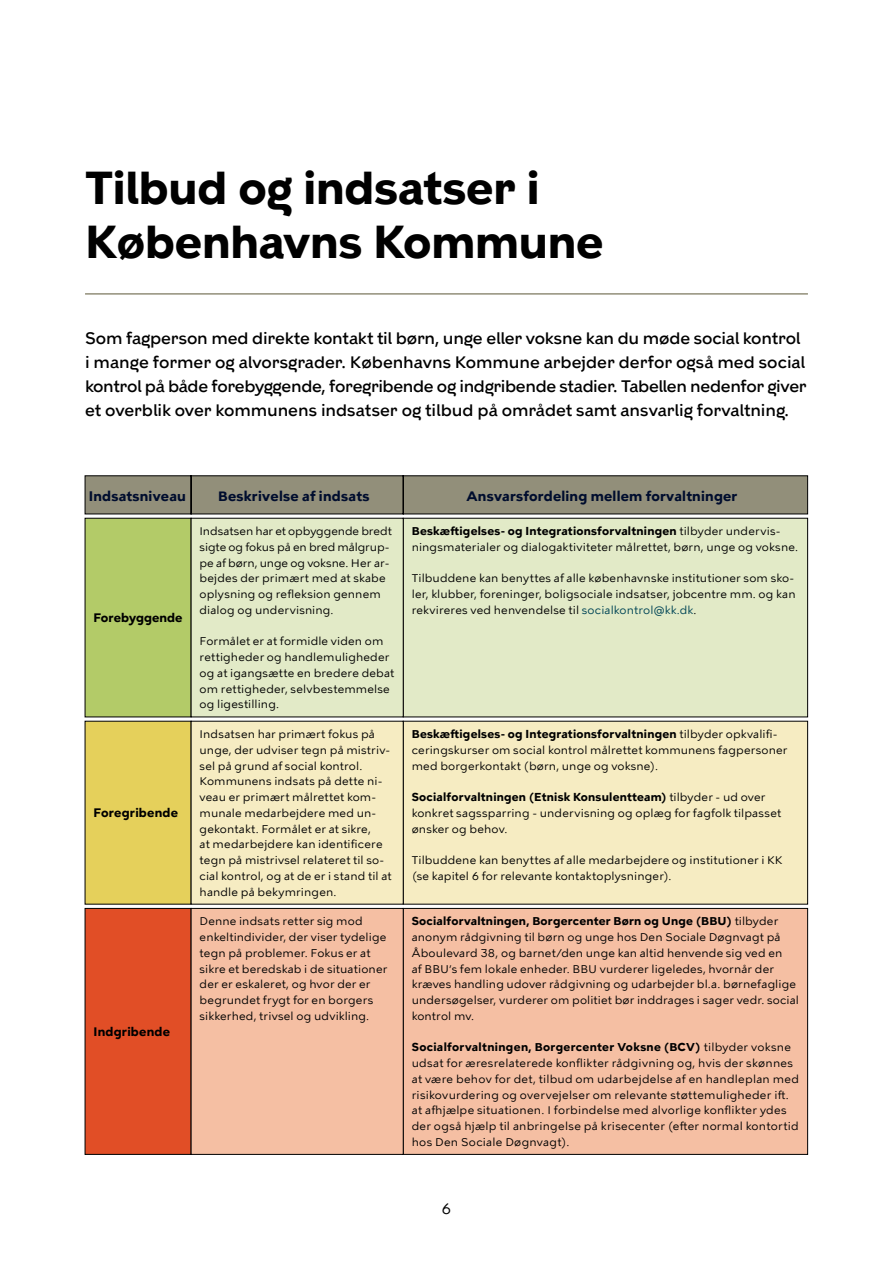
<style>
.page{position:relative;width:893px;height:1263px;background:#fff}
.page>*{position:absolute;margin:0;border:0;box-sizing:border-box;transform-origin:0 0}
.t1{font:700 45px/54px "KBH";letter-spacing:-.005em;color:#000}
.t2{font:500 16.5px/24px "KBH";letter-spacing:-.01em;color:#000}
.t3{font:15px "KBH";color:#000}
.t4{font:700 13.5px "KBH Tekst";letter-spacing:.015em;color:#000d2e}
.t5{font:700 12px "KBH Tekst";letter-spacing:.015em;color:#000}
.t6{font:11.25px/15.8px "KBH Tekst";letter-spacing:.015em;color:#000}
.s1{font-weight:700}
.s2{color:#004556}
</style>
<div class="page">
<svg style="left:84px;top:475px;width:724px;height:40px;background:#8b8975"></svg>
<div style="left:85px;top:908px;width:106px;height:247px;background:#e14e26;border:1px solid #000"></div>
<div style="left:403px;top:908px;width:405px;height:247px;background:#f5bfa3;border:1px solid #000"></div>
<div style="left:191px;top:908px;width:213px;height:247px;background:#f5bfa3;border:1px solid #000"></div>
<div style="left:85px;top:721px;width:106px;height:183px;background:#e5d05b"></div>
<div style="left:403px;top:721px;width:405px;height:183px;background:#f6ecc2"></div>
<div style="left:191px;top:721px;width:213px;height:183px;background:#f6ecc2"></div>
<div style="left:85px;top:518px;width:106px;height:199px;background:#b3cb68"></div>
<div style="left:403px;top:518px;width:405px;height:199px;background:#e2eac7"></div>
<div style="left:191px;top:518px;width:213px;height:199px;background:#e2eac7"></div>
<hr style="left:85px;top:293px;width:723px;height:2px;background:#928f7a">
<h2 class="t1" style="left:85px;top:161px;width:520px">Tilbud og indsatser i<br>Københavns Kommune</h2>
<p class="t2" style="left:85px;top:326px;width:723px">Som fagperson med direkte kontakt til børn, unge eller voksne kan du møde social kontrol i mange former og alvorsgrader. Københavns Kommune arbejder derfor også med social kontrol på både forebyggende, foregribende og indgribende stadier. Tabellen nedenfor giver et overblik over kommunens indsatser og tilbud på området samt ansvarlig forvaltning.</p>
<p class="t4" style="left:89px;top:487px;width:99px">Indsatsniveau</p>
<p class="t4" style="left:218px;top:487px;width:153px">Beskrivelse af indsats</p>
<p class="t4" style="left:466px;top:487px;width:272px">Ansvarsfordeling mellem forvaltninger</p>
<p class="t5" style="left:94px;top:611px;width:91px">Forebyggende</p>
<p class="t5" style="left:94px;top:806px;width:86px">Foregribende</p>
<p class="t5" style="left:94px;top:1024px;width:78px">Indgribende</p>
<p class="t6" style="left:200px;top:523px;width:194px">Indsatsen har et opbyggende bredt sigte og fokus på en bred målgrup&shy;pe af børn, unge og voksne. Her ar&shy;bejdes der primært med at skabe oplysning og refleksion gennem dialog og undervisning.</p>
<p class="t6" style="left:200px;top:633px;width:196px">Formålet er at formidle viden om rettigheder og handlemuligheder og at igangsætte en bredere debat om rettigheder, selvbestemmelse og ligestilling.</p>
<p class="t6" style="left:412px;top:523px;width:388px"><span class="s1">Beskæftigelses- og Integrationsforvaltningen</span> tilbyder undervis&shy;ningsmaterialer og dialogaktiviteter målrettet, børn, unge og voksne.</p>
<p class="t6" style="left:412px;top:570px;width:385px">Tilbuddene kan benyttes af alle københavnske institutioner som sko&shy;ler, klubber, foreninger, boligsociale indsatser, jobcentre mm. og kan rekvireres ved henvendelse til <span class="s2">socialkontrol@kk.dk</span>.</p>
<p class="t6" style="left:200px;top:726px;width:194px">Indsatsen har primært fokus på unge, der udviser tegn på mistriv&shy;sel på grund af social kontrol.<br>Kommunens indsats på dette ni&shy;veau er primært målrettet kom&shy;munale medarbejdere med un&shy;gekontakt. Formålet er at sikre,<br>at medarbejdere kan identificere tegn på mistrivsel relateret til so&shy;cial kontrol, og at de er i stand til at handle på bekymringen.</p>
<p class="t6" style="left:412px;top:726px;width:377px"><span class="s1">Beskæftigelses- og Integrationsforvaltningen</span> tilbyder opkvalifi&shy;ceringskurser om social kontrol målrettet kommunens fagpersoner med borgerkontakt (børn, unge og voksne).</p>
<p class="t6" style="left:412px;top:789px;width:371px"><span class="s1">Socialforvaltningen (Etnisk Konsulentteam)</span> tilbyder - ud over konkret sagssparring - undervisning og oplæg for fagfolk tilpasset ønsker og behov.</p>
<p class="t6" style="left:412px;top:852px;width:372px">Tilbuddene kan benyttes af alle medarbejdere og institutioner i KK (se kapitel 6 for relevante kontaktoplysninger).</p>
<p class="t6" style="left:200px;top:913px;width:189px">Denne indsats retter sig mod enkeltindivider, der viser tydelige tegn på problemer. Fokus er at sikre et beredskab i de situationer der er eskaleret, og hvor der er begrundet frygt for en borgers sikkerhed, trivsel og udvikling.</p>
<p class="t6" style="left:412px;top:913px;width:389px"><span class="s1">Socialforvaltningen, Borgercenter Børn og Unge (BBU)</span> tilbyder anonym rådgivning til børn og unge hos Den Sociale Døgnvagt på Åboulevard 38, og barnet/den unge kan altid henvende sig ved en<br>af BBU’s fem lokale enheder. BBU vurderer ligeledes, hvornår der kræves handling udover rådgivning og udarbejder bl.a. børnefaglige undersøgelser, vurderer om politiet bør inddrages i sager vedr. social kontrol mv.</p>
<p class="t6" style="left:412px;top:1039px;width:389px"><span class="s1">Socialforvaltningen, Borgercenter Voksne (BCV)</span> tilbyder voksne udsat for æresrelaterede konflikter rådgivning og, hvis der skønnes at være behov for det, tilbud om udarbejdelse af en handleplan med risikovurdering og overvejelser om relevante støttemuligheder ift. at afhjælpe situationen. I forbindelse med alvorlige konflikter ydes der også hjælp til anbringelse på krisecenter (efter normal kontortid hos Den Sociale Døgnvagt).</p>
<h3 class="t3" style="left:442px;top:1200px;width:11px">6</h3>
</div>
